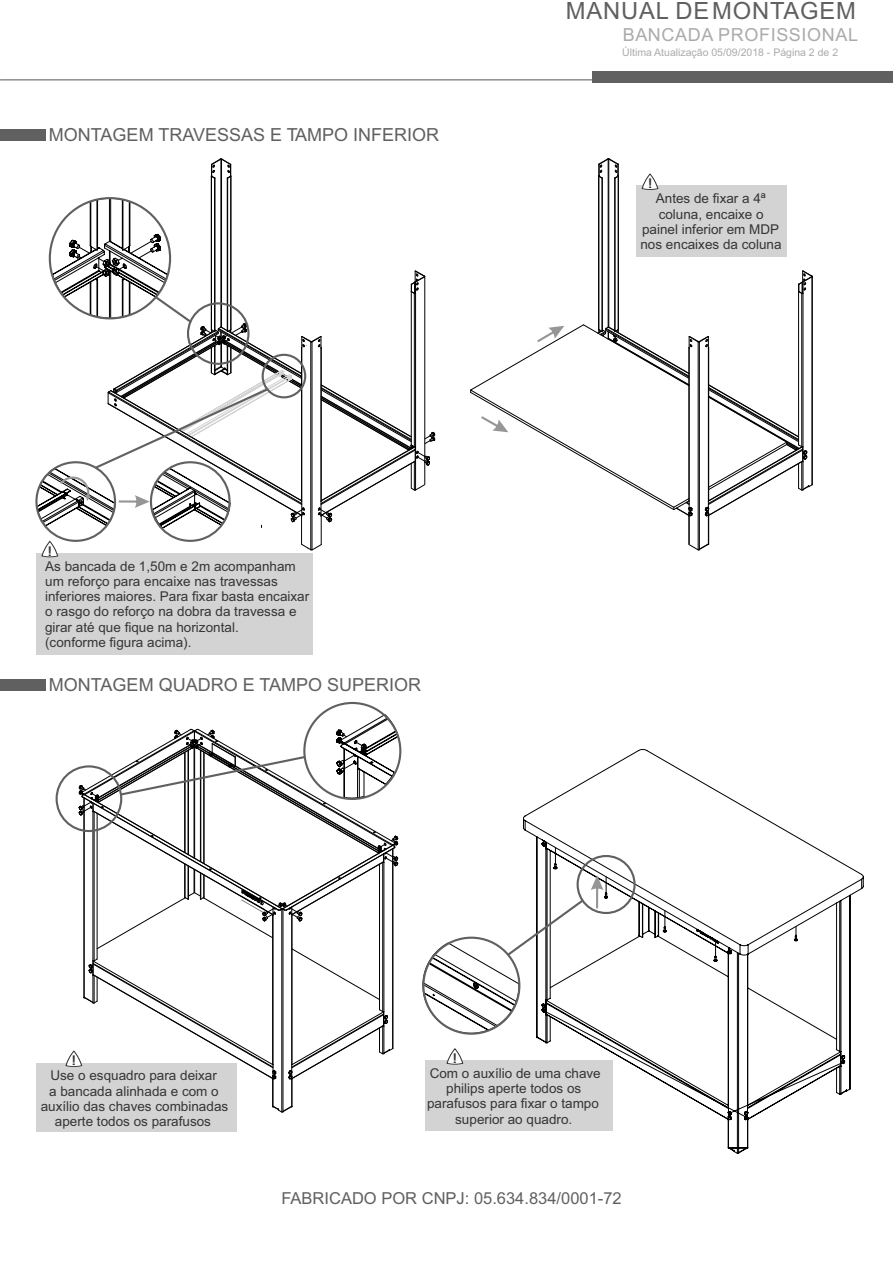
<style>
.page{position:relative;width:893px;height:1263px;background:#fff}
.page>*{position:absolute;margin:0;border:0;box-sizing:border-box;transform-origin:0 0}
.t1{font:23.7px "Arial";letter-spacing:.035em;color:#606060}
.t2{font:18px "Arial";color:#606060}
.t3{font:18px "Arial";letter-spacing:.035em;color:#ababab}
.t4{font:16.5px "Arial";color:#606060}
.t5{font:13.5px/15.1px "Arial";color:#353535;text-align:center}
.t6{font:10.5px "Arial";color:#ababab}
</style>
<div class="page">
<div style="left:0;top:129px;width:46px;height:12px;background:#606060"></div>
<div style="left:0;top:679px;width:46px;height:12px;background:#606060"></div>
<hr style="left:0;top:79px;width:893px;height:1px;background:#606060">
<div style="left:592px;top:71px;width:301px;height:12px;background:#606060"></div>
<hr style="left:221px;top:159px;width:1px;height:168px;background:#000">
<hr style="left:215px;top:178px;width:1px;height:153px;background:#000">
<hr style="left:227px;top:178px;width:1px;height:153px;background:#000">
<hr style="left:230px;top:176px;width:1px;height:154px;background:#000">
<hr style="left:214px;top:178px;width:1px;height:153px;background:#000">
<svg style="left:211px;top:158px;width:21px;height:21px"></svg>
<hr style="left:211px;top:176px;width:1px;height:153px;background:#000">
<hr style="left:231px;top:176px;width:1px;height:153px;background:#000">
<hr style="left:608px;top:159px;width:1px;height:168px;background:#000">
<hr style="left:614px;top:178px;width:1px;height:153px;background:#000">
<hr style="left:615px;top:178px;width:1px;height:153px;background:#000">
<hr style="left:602px;top:178px;width:1px;height:153px;background:#000">
<svg style="left:598px;top:158px;width:21px;height:21px"></svg>
<hr style="left:798px;top:292px;width:1px;height:153px;background:#000">
<hr style="left:801px;top:293px;width:1px;height:154px;background:#000">
<svg style="left:798px;top:270px;width:15px;height:24px"></svg>
<hr style="left:803px;top:293px;width:1px;height:154px;background:#000">
<hr style="left:618px;top:176px;width:1px;height:153px;background:#000">
<hr style="left:598px;top:176px;width:1px;height:153px;background:#000">
<hr style="left:812px;top:276px;width:1px;height:208px;background:#000">
<svg style="left:470px;top:324px;width:343px;height:227px"></svg>
<div style="left:637px;top:186px;width:150px;height:71px;background:#d3d3d3"></div>
<svg style="left:523px;top:749px;width:341px;height:405px"></svg>
<svg style="left:714px;top:940px;width:3px;height:21px"></svg>
<svg style="left:663px;top:911px;width:3px;height:21px"></svg>
<svg style="left:554px;top:847px;width:3px;height:21px"></svg>
<svg style="left:794px;top:926px;width:3px;height:14px"></svg>
<div style="left:36px;top:553px;width:277px;height:102px;background:#d3d3d3"></div>
<div style="left:36px;top:1063px;width:201px;height:69px;background:#d3d3d3"></div>
<div style="left:577px;top:855px;width:59px;height:59px;border:2px solid #606060;border-radius:50%"></div>
<svg style="left:422px;top:875px;width:186px;height:158px"></svg>
<div style="left:425px;top:1060px;width:188px;height:70px;background:#d3d3d3"></div>
<svg style="left:641px;top:173px;width:18px;height:17px"></svg>
<svg style="left:37px;top:198px;width:398px;height:359px"></svg>
<svg style="left:65px;top:714px;width:334px;height:399px"></svg>
<svg style="left:446px;top:1048px;width:17px;height:16px"></svg>
<h1 class="t1" style="left:566px;top:2px;width:292px">MANUAL DEMONTAGEM</h1>
<h2 class="t3" style="left:623px;top:27px;width:237px">BANCADA PROFISSIONAL</h2>
<h2 class="t2" style="left:49px;top:128px;width:392px">MONTAGEM TRAVESSAS E TAMPO INFERIOR</h2>
<p class="t5" style="left:45px;top:560px;width:266px;text-align:left">As bancada de 1,50m e 2m acompanham um reforço para encaixe nas travessas inferiores maiores. Para fixar basta encaixar o rasgo do reforço na dobra da travessa e girar até que fique na horizontal.<br>(conforme figura acima).</p>
<h2 class="t2" style="left:49px;top:678px;width:374px">MONTAGEM QUADRO E TAMPO SUPERIOR</h2>
<p class="t6" style="left:622px;top:48px;width:217px">Última Atualização 05/09/2018 - Página 2 de 2</p>
<p class="t5" style="left:640px;top:192px;width:143px">Antes de fixar a 4ª coluna, encaixe o painel inferior em MDP nos encaixes da coluna</p>
<p class="t5" style="left:41px;top:1069px;width:189px">Use o esquadro para deixar<br>a bancada alinhada e com o auxílio das chaves combinadas aperte todos os parafusos</p>
<p class="t5" style="left:427px;top:1067px;width:175px">Com o auxílio de uma chave philips aperte todos os parafusos para fixar o tampo superior ao quadro.</p>
<p class="t4" style="left:281px;top:1192px;width:342px">FABRICADO POR CNPJ: 05.634.834/0001-72</p>
</div>
